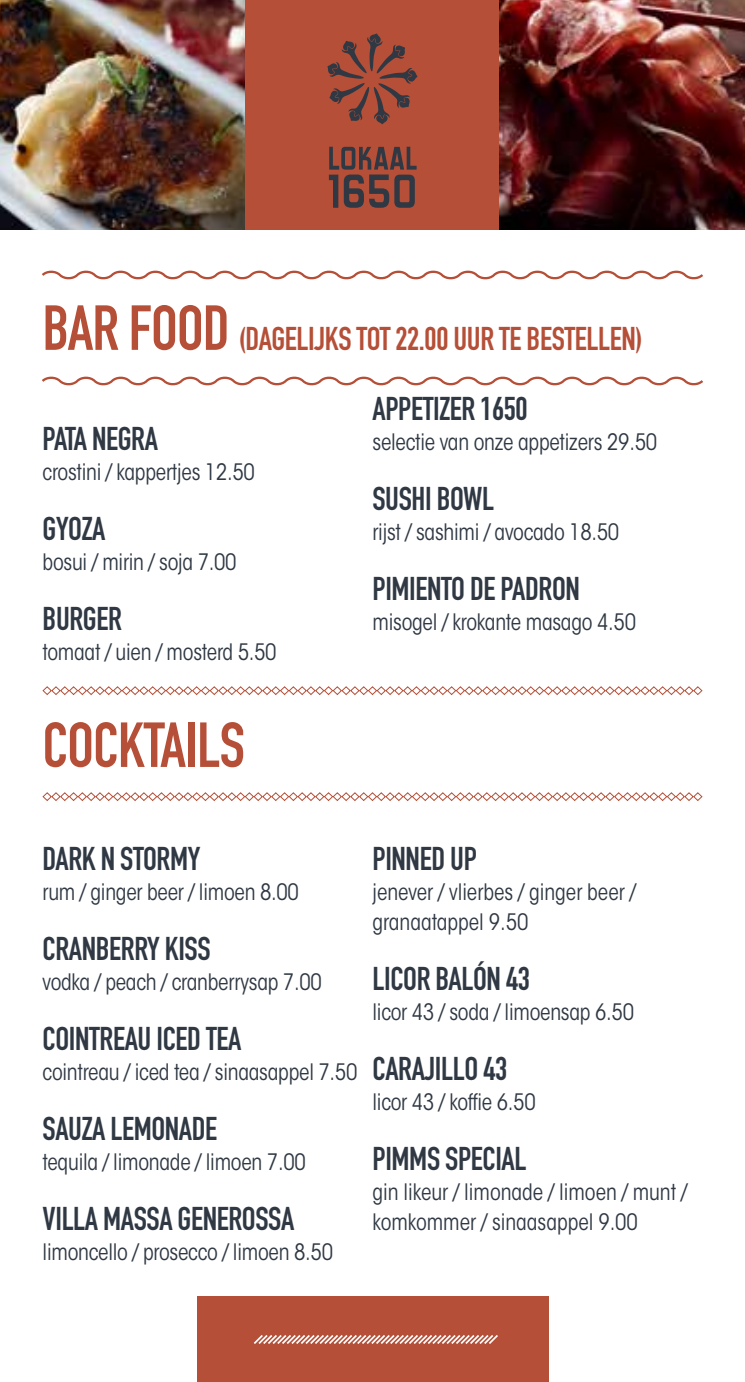
<style>
.page{position:relative;width:745px;height:1382px;background:#fff}
.page>*{position:absolute;margin:0;border:0;box-sizing:border-box;transform-origin:0 0}
.t1{font:62.5px "DIN Engschrift Std";letter-spacing:-.01em;color:#b54f37}
.t2{font:32.5px "DIN Engschrift Std";letter-spacing:-.01em;color:#2f3843}
.t3{font:32.5px "DIN Engschrift Std";letter-spacing:-.01em;color:#b54f37}
.t4{font:condensed 22.5px/30px "ITC Avant Garde Std";letter-spacing:-.01em;color:#2f3843}
.s1{font-size:62.5px}
</style>
<div class="page">
<svg style="left:42px;top:270px;width:661px;height:10px"></svg>
<svg style="left:42px;top:376px;width:661px;height:10px"></svg>
<svg style="left:42px;top:686px;width:660px;height:9px"></svg>
<svg style="left:42px;top:792px;width:660px;height:9px"></svg>
<img style="left:0;top:0;width:245px;height:229px">
<div style="left:245px;top:0;width:254px;height:229px;background:#b54f37"></div>
<svg style="left:327px;top:33px;width:90px;height:91px"></svg>
<svg style="left:328px;top:147px;width:88px;height:61px"></svg>
<img style="left:499px;top:0;width:245px;height:229px">
<div style="left:197px;top:1297px;width:350px;height:85px;background:#b54f37"></div>
<svg style="left:253px;top:1335px;width:245px;height:9px"></svg>
<h2 class="t3" style="left:43px;top:319px;width:601px"><span class="s1">BAR FOOD</span> (DAGELIJKS TOT 22.00 UUR TE BESTELLEN)</h2>
<h2 class="t2" style="left:43px;top:420px;width:117px">PATA NEGRA</h2>
<p class="t4" style="left:43px;top:457px;width:214px">crostini / kappertjes 12.50</p>
<h2 class="t2" style="left:43px;top:510px;width:64px">GYOZA</h2>
<p class="t4" style="left:43px;top:547px;width:195px">bosui / mirin / soja 7.00</p>
<h2 class="t2" style="left:43px;top:600px;width:81px">BURGER</h2>
<p class="t4" style="left:43px;top:637px;width:235px">tomaat / uien / mosterd 5.50</p>
<h1 class="t1" style="left:43px;top:708px;width:204px">COCKTAILS</h1>
<h2 class="t2" style="left:372px;top:390px;width:156px">APPETIZER 1650</h2>
<p class="t4" style="left:372px;top:427px;width:286px">selectie van onze appetizers 29.50</p>
<h2 class="t2" style="left:372px;top:480px;width:123px">SUSHI BOWL</h2>
<p class="t4" style="left:372px;top:517px;width:248px">rijst / sashimi / avocado 18.50</p>
<h2 class="t2" style="left:372px;top:570px;width:209px">PIMIENTO DE PADRON</h2>
<p class="t4" style="left:372px;top:607px;width:265px">misogel / krokante masago 4.50</p>
<h2 class="t2" style="left:43px;top:840px;width:159px">DARK N STORMY</h2>
<p class="t4" style="left:43px;top:877px;width:258px">rum / ginger beer / limoen 8.00</p>
<h2 class="t2" style="left:43px;top:930px;width:169px">CRANBERRY KISS</h2>
<p class="t4" style="left:43px;top:967px;width:281px">vodka / peach / cranberrysap 7.00</p>
<h2 class="t2" style="left:43px;top:1020px;width:200px">COINTREAU ICED TEA</h2>
<p class="t4" style="left:43px;top:1057px;width:316px">cointreau / iced tea / sinaasappel 7.50</p>
<h2 class="t2" style="left:43px;top:1110px;width:176px">SAUZA LEMONADE</h2>
<p class="t4" style="left:43px;top:1147px;width:265px">tequila / limonade / limoen 7.00</p>
<h2 class="t2" style="left:43px;top:1200px;width:253px">VILLA MASSA GENEROSSA</h2>
<p class="t4" style="left:43px;top:1237px;width:292px">limoncello / prosecco / limoen 8.50</p>
<h2 class="t2" style="left:372px;top:840px;width:106px">PINNED UP</h2>
<p class="t4" style="left:372px;top:877px;width:264px">jenever / vlierbes / ginger beer / granaatappel 9.50</p>
<h2 class="t2" style="left:372px;top:960px;width:159px">LICOR BALÓN 43</h2>
<p class="t4" style="left:372px;top:997px;width:263px">licor 43 / soda / limoensap 6.50</p>
<h2 class="t2" style="left:372px;top:1050px;width:136px">CARAJILLO 43</h2>
<p class="t4" style="left:372px;top:1087px;width:165px">licor 43 / koffie 6.50</p>
<h2 class="t2" style="left:372px;top:1140px;width:155px">PIMMS SPECIAL</h2>
<p class="t4" style="left:372px;top:1177px;width:316px">gin likeur / limonade / limoen / munt / komkommer / sinaasappel 9.00</p>
</div>
